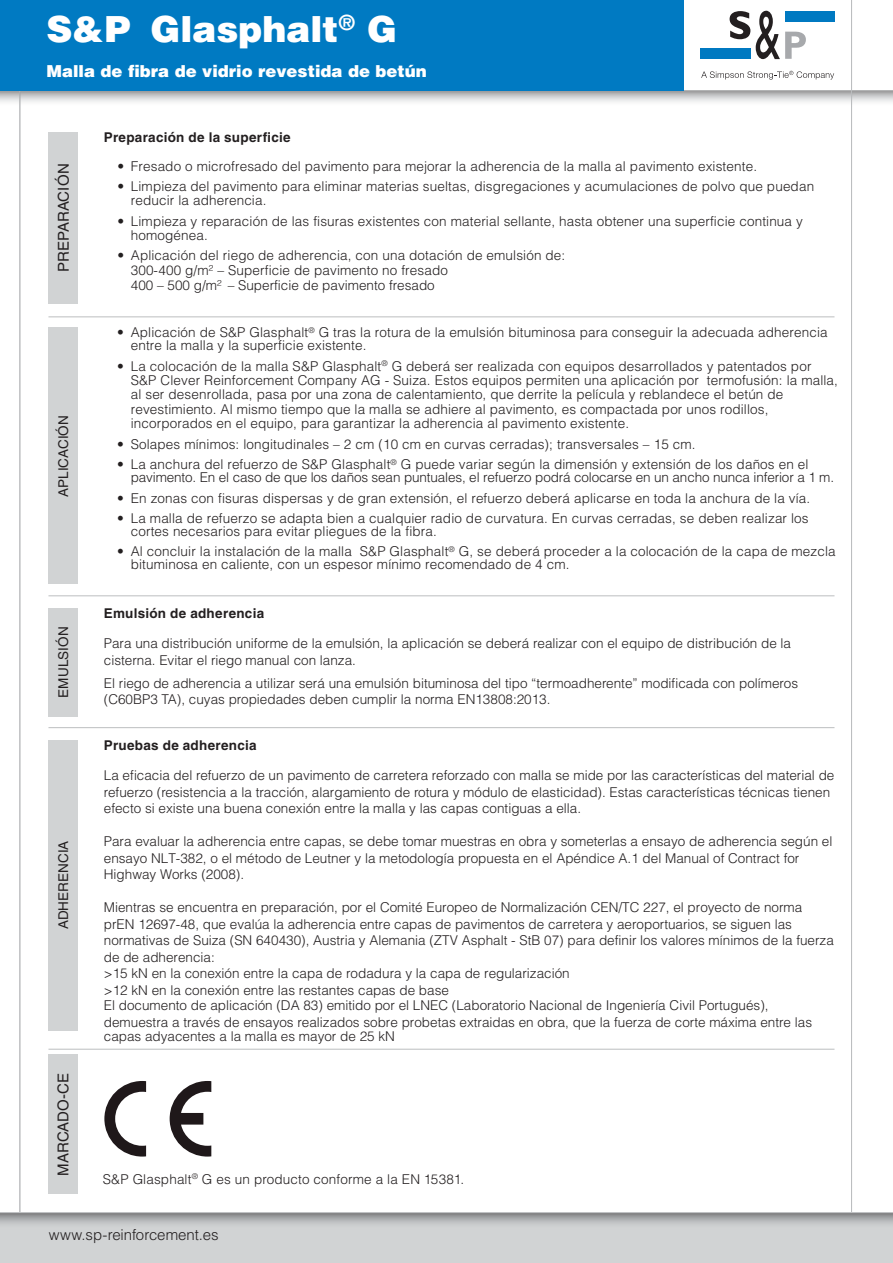
<style>
.page{position:relative;width:893px;height:1263px;background:#fff}
.page>*{position:absolute;margin:0;border:0;box-sizing:border-box;transform-origin:0 0}
.t1{font:900 36px "Helvetica LT Std";color:#fff}
.t2{font:900 16.5px "Helvetica LT Std";color:#fff}
.t3{font:300 15px "Helvetica LT Std";letter-spacing:-.005em;color:#231f20}
.t4{font:15px "Helvetica LT Std";letter-spacing:.01em;color:#231f20}
.t5{font:300 13.5px/16.4px "Helvetica LT Std";letter-spacing:.01em;color:#231f20}
.t6{font:300 13.5px/12.9px "Helvetica LT Std";letter-spacing:-.01em;color:#231f20}
.t7{font:700 13.5px "Helvetica LT Std";letter-spacing:.02em;color:#231f20}
.t8{font:13.5px "Helvetica LT Std";color:#231f20}
</style>
<div class="page">
<svg style="left:0;top:91px;width:893px;height:15px"></svg>
<hr style="left:0;top:90px;width:893px;height:1px;background:#bcbec0">
<hr style="left:19px;top:0;width:1px;height:1263px;background:#bcbec0">
<hr style="left:851px;top:0;width:1px;height:1263px;background:#bcbec0">
<div style="left:700px;top:48px;width:51px;height:11px;background:#0079c1"></div>
<div style="left:785px;top:11px;width:49px;height:11px;background:#0079c1"></div>
<svg style="left:730px;top:11px;width:20px;height:28px"></svg>
<svg style="left:756px;top:11px;width:50px;height:48px"></svg>
<svg style="left:701px;top:71px;width:133px;height:9px"></svg>
<div style="left:0;top:0;width:683px;height:91px;background:#007ac2"></div>
<div style="left:0;top:1212px;width:893px;height:51px;background:#d1d3d4"></div>
<svg style="left:0;top:1213px;width:893px;height:11px"></svg>
<hr style="left:0;top:1212px;width:893px;height:1px;background:#bcbec0">
<div style="left:48px;top:132px;width:30px;height:172px;background:#d1d3d4"></div>
<div style="left:48px;top:328px;width:30px;height:256px;background:#d1d3d4"></div>
<div style="left:48px;top:608px;width:30px;height:108px;background:#d1d3d4"></div>
<div style="left:48px;top:740px;width:30px;height:290px;background:#d1d3d4"></div>
<hr style="left:48px;top:595px;width:786px;height:1px;background:#bcbec0">
<hr style="left:48px;top:727px;width:786px;height:1px;background:#bcbec0">
<hr style="left:48px;top:1049px;width:786px;height:1px;background:#bcbec0">
<hr style="left:48px;top:316px;width:786px;height:1px;background:#bcbec0">
<div style="left:48px;top:1055px;width:30px;height:139px;background:#d1d3d4"></div>
<svg style="left:104px;top:1081px;width:107px;height:75px"></svg>
<h1 class="t1" style="left:46px;top:6px;width:352px">S&amp;P Glasphalt<sup>®</sup> G</h1>
<p class="t2" style="left:46px;top:60px;width:382px">Malla de fibra de vidrio revestida de betún</p>
<p class="t4" style="left:55px;top:272px;width:110px;rotate:-90deg">PREPARACIÓN</p>
<p class="t8" style="left:56px;top:497px;width:83px;rotate:-90deg">APLICACIÓN</p>
<p class="t8" style="left:56px;top:698px;width:73px;rotate:-90deg">EMULSIÓN</p>
<p class="t8" style="left:56px;top:929px;width:90px;rotate:-90deg">ADHERENCIA</p>
<p class="t4" style="left:55px;top:1176px;width:105px;rotate:-90deg">MARCADO-CE</p>
<p class="t7" style="left:104px;top:129px;width:188px">Preparación de la superficie</p>
<p class="t5" style="left:117px;top:158px;width:641px">• Fresado o microfresado del pavimento para mejorar la adherencia de la malla al pavimento existente.</p>
<p class="t5" style="left:131px;top:179px;width:685px;line-height:14px;text-indent:-13px">• Limpieza del pavimento para eliminar materias sueltas, disgregaciones y acumulaciones de polvo que puedan reducir la adherencia.</p>
<p class="t5" style="left:131px;top:214px;width:673px;line-height:14px;text-indent:-13px">• Limpieza y reparación de las fisuras existentes con material sellante, hasta obtener una superficie continua y homogénea.</p>
<p class="t5" style="left:131px;top:247px;width:436px;line-height:15px;text-indent:-13px">• Aplicación del riego de adherencia, con una dotación de emulsión de:<br>300-400 g/m² – Superficie de pavimento no fresado<br>400 – 500 g/m² – Superficie de pavimento fresado</p>
<p class="t5" style="left:131px;top:326px;width:698px;line-height:12.9px;text-indent:-13px">• Aplicación de S&amp;P Glasphalt<sup>®</sup> G tras la rotura de la emulsión bituminosa para conseguir la adecuada adherencia entre la malla y la superficie existente.</p>
<p class="t5" style="left:131px;top:358px;width:709px;line-height:14.4px;text-indent:-13px">• La colocación de la malla S&amp;P Glasphalt<sup>®</sup> G deberá ser realizada con equipos desarrollados y patentados por S&amp;P Clever Reinforcement Company AG - Suiza. Estos equipos permiten una aplicación por termofusión: la malla, al ser desenrollada, pasa por una zona de calentamiento, que derrite la película y reblandece el betún de revestimiento. Al mismo tiempo que la malla se adhiere al pavimento, es compactada por unos rodillos, incorporados en el equipo, para garantizar la adherencia al pavimento existente.</p>
<p class="t5" style="left:117px;top:436px;width:580px">• Solapes mínimos: longitudinales – 2 cm (10 cm en curvas cerradas); transversales – 15 cm.</p>
<p class="t6" style="left:131px;top:458px;width:705px;text-indent:-13px">• La anchura del refuerzo de S&amp;P Glasphalt<sup>®</sup> G puede variar según la dimensión y extensión de los daños en el pavimento. En el caso de que los daños sean puntuales, el refuerzo podrá colocarse en un ancho nunca inferior a 1 m.</p>
<p class="t5" style="left:117px;top:489px;width:694px">• En zonas con fisuras dispersas y de gran extensión, el refuerzo deberá aplicarse en toda la anchura de la vía.</p>
<p class="t5" style="left:131px;top:511px;width:679px;line-height:12.9px;text-indent:-13px">• La malla de refuerzo se adapta bien a cualquier radio de curvatura. En curvas cerradas, se deben realizar los cortes necesarios para evitar pliegues de la fibra.</p>
<p class="t5" style="left:131px;top:545px;width:706px;line-height:12.9px;text-indent:-13px">• Al concluir la instalación de la malla S&amp;P Glasphalt<sup>®</sup> G, se deberá proceder a la colocación de la capa de mezcla bituminosa en caliente, con un espesor mínimo recomendado de 4 cm.</p>
<p class="t7" style="left:104px;top:605px;width:162px">Emulsión de adherencia</p>
<p class="t5" style="left:104px;top:635px;width:689px">Para una distribución uniforme de la emulsión, la aplicación se deberá realizar con el equipo de distribución de la cisterna. Evitar el riego manual con lanza.</p>
<p class="t5" style="left:104px;top:675px;width:696px;line-height:15.5px">El riego de adherencia a utilizar será una emulsión bituminosa del tipo “termoadherente” modificada con polímeros (C60BP3 TA), cuyas propiedades deben cumplir la norma EN13808:2013.</p>
<p class="t7" style="left:104px;top:737px;width:154px">Pruebas de adherencia</p>
<p class="t5" style="left:104px;top:767px;width:732px">La eficacia del refuerzo de un pavimento de carretera reforzado con malla se mide por las características del material de refuerzo (resistencia a la tracción, alargamiento de rotura y módulo de elasticidad). Estas características técnicas tienen efecto si existe una buena conexión entre la malla y las capas contiguas a ella.</p>
<p class="t5" style="left:104px;top:833px;width:730px">Para evaluar la adherencia entre capas, se debe tomar muestras en obra y someterlas a ensayo de adherencia según el ensayo NLT-382, o el método de Leutner y la metodología propuesta en el Apéndice A.1 del Manual of Contract for<br>Highway Works (2008).</p>
<p class="t5" style="left:104px;top:899px;width:731px">Mientras se encuentra en preparación, por el Comité Europeo de Normalización CEN/TC 227, el proyecto de norma prEN 12697-48, que evalúa la adherencia entre capas de pavimentos de carretera y aeroportuarios, se siguen las normativas de Suiza (SN 640430), Austria y Alemania (ZTV Asphalt - StB 07) para definir los valores mínimos de la fuerza de de adherencia:<br>&gt;15 kN en la conexión entre la capa de rodadura y la capa de regularización<br>&gt;12 kN en la conexión entre las restantes capas de base<br>El documento de aplicación (DA 83) emitido por el LNEC (Laboratorio Nacional de Ingeniería Civil Portugués), demuestra a través de ensayos realizados sobre probetas extraidas en obra, que la fuerza de corte máxima entre las</p>
<p class="t5" style="left:104px;top:1028px;width:293px">capas adyacentes a la malla es mayor de 25 kN</p>
<p class="t5" style="left:103px;top:1171px;width:363px">S&amp;P Glasphalt<sup>®</sup> G es un producto conforme a la EN 15381.</p>
<p class="t3" style="left:49px;top:1225px;width:171px">www.sp-reinforcement.es</p>
</div>
